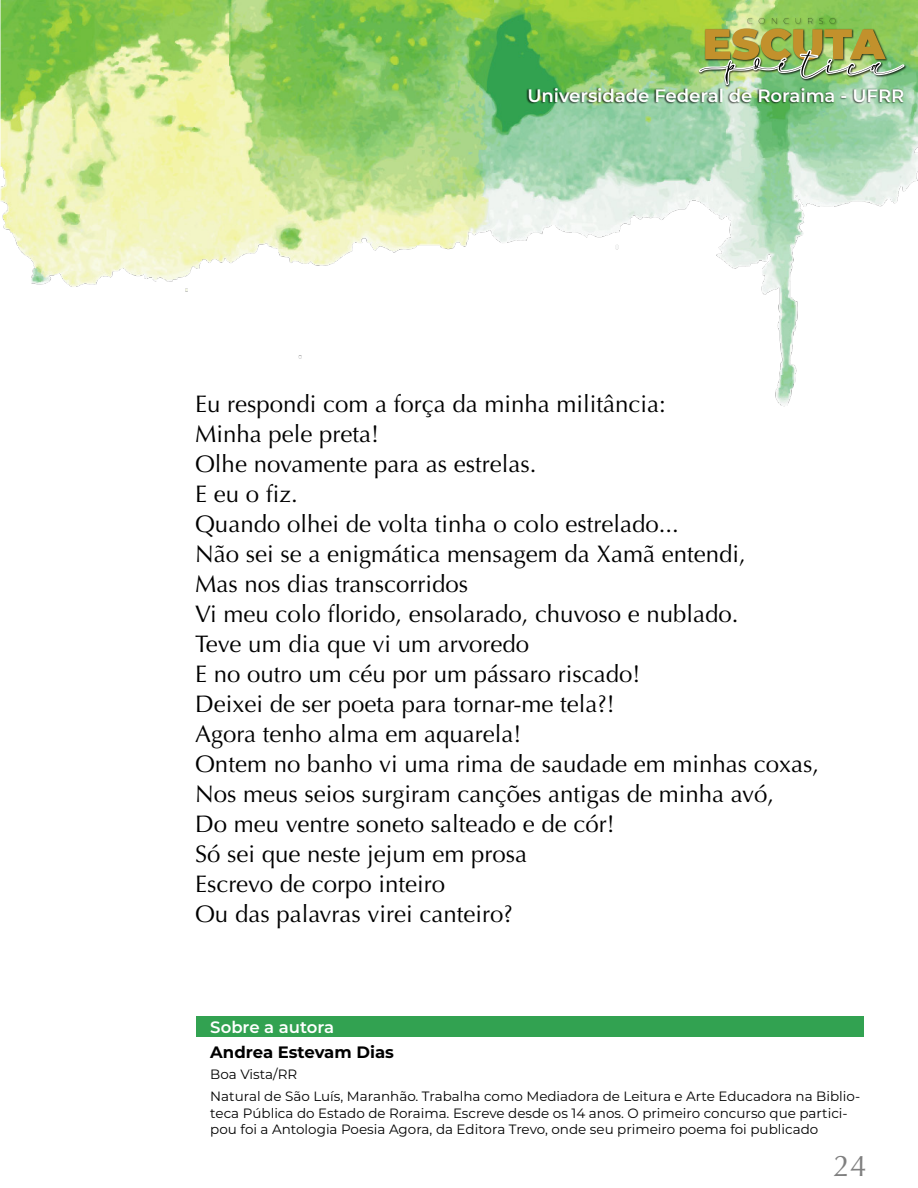
<style>
.page{position:relative;width:918px;height:1188px;background:#fff}
.page>*{position:absolute;margin:0;border:0;box-sizing:border-box;transform-origin:0 0}
.t1{font:30px "Optima";color:#808080}
.t2{font:24px/30px "Optima";color:#000}
.t3{font:600 18px "Montserrat";color:#fff}
.t4{font:700 16.5px "Montserrat";color:#000}
.t5{font:600 16.5px "Montserrat";color:#fff}
.t6{font:13.5px/22.6px "Montserrat";color:#000}
</style>
<div class="page">
<div style="left:196px;top:1017px;width:668px;height:20px;background:#32a251"></div>
<img style="left:0;top:0;width:918px;height:407px">
<div style="left:526px;top:87px;width:378px;height:17px;background:#000;opacity:.75"></div>
<div style="left:698px;top:17px;width:209px;height:71px;background:#000;opacity:.75"></div>
<img style="left:699px;top:18px;width:205px;height:67px">
<p class="t3" style="left:527px;top:83px;width:378px">Universidade Federal de Roraima - UFRR</p>
<p class="t2" style="left:195px;top:389px;width:626px">Eu respondi com a força da minha militância:<br>Minha pele preta!<br>Olhe novamente para as estrelas.<br>E eu o fiz.<br>Quando olhei de volta tinha o colo estrelado...<br>Não sei se a enigmática mensagem da Xamã entendi,<br>Mas nos dias transcorridos<br>Vi meu colo florido, ensolarado, chuvoso e nublado.<br>Teve um dia que vi um arvoredo<br>E no outro um céu por um pássaro riscado!<br>Deixei de ser poeta para tornar-me tela?!<br>Agora tenho alma em aquarela!<br>Ontem no banho vi uma rima de saudade em minhas coxas, Nos meus seios surgiram canções antigas de minha avó,<br>Do meu ventre soneto salteado e de cór!<br>Só sei que neste jejum em prosa<br>Escrevo de corpo inteiro<br>Ou das palavras virei canteiro?</p>
<p class="t5" style="left:210px;top:1015px;width:125px">Sobre a autora</p>
<p class="t4" style="left:210px;top:1041px;width:185px">Andrea Estevam Dias</p>
<p class="t6" style="left:210px;top:1062px;width:651px">Boa Vista/RR<br>Natural de São Luís, Maranhão. Trabalha como Mediadora de Leitura e Arte Educadora na Biblio-</p>
<p class="t6" style="left:210px;top:1104px;width:639px;line-height:16.2px">teca Pública do Estado de Roraima. Escreve desde os 14 anos. O primeiro concurso que partici&shy;pou foi a Antologia Poesia Agora, da Editora Trevo, onde seu primeiro poema foi publicado</p>
<p class="t1" style="left:834px;top:1149px;width:35px">24</p>
</div>
